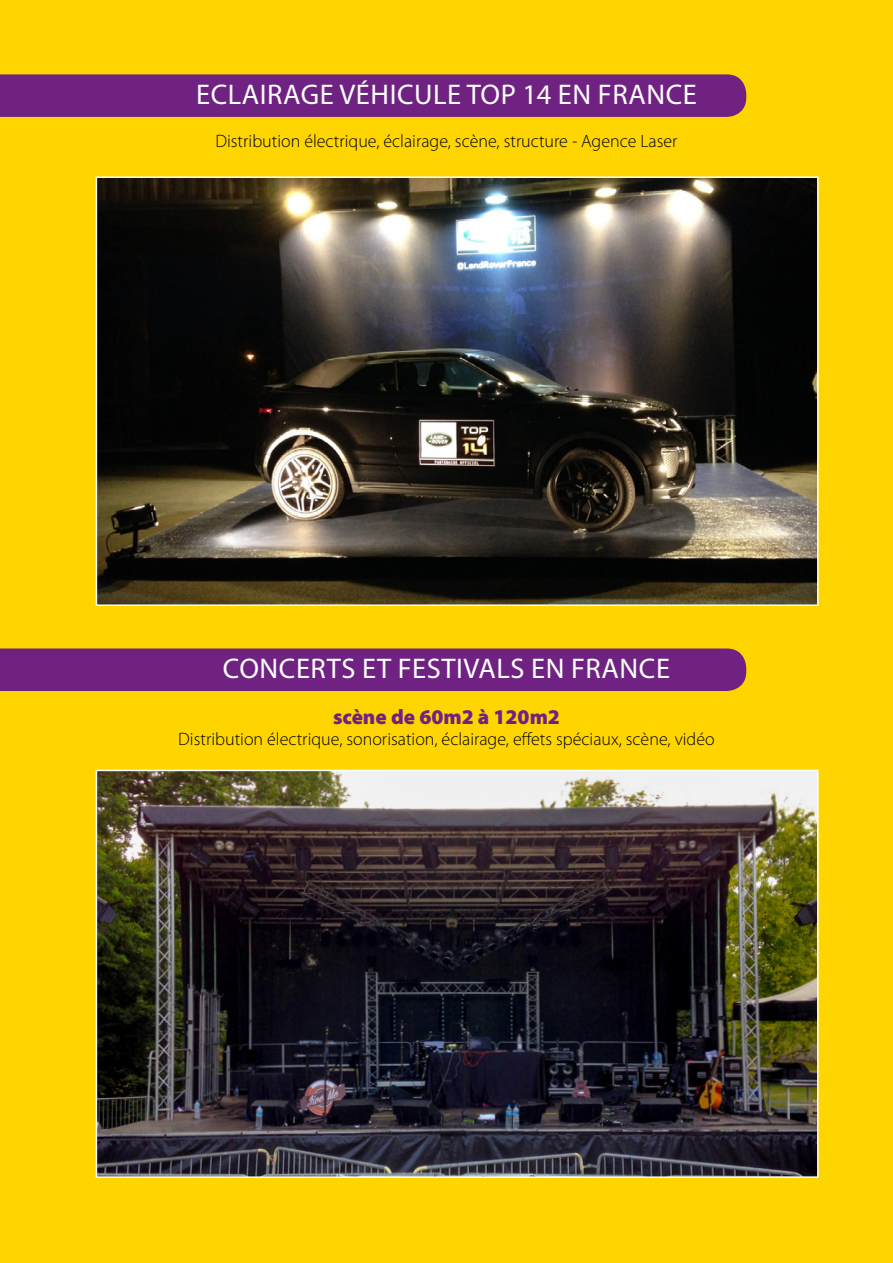
<style>
.page{position:relative;width:893px;height:1263px;background:#ffd500}
.page>*{position:absolute;margin:0;border:0;box-sizing:border-box;transform-origin:0 0}
.t1{font:28.5px "Myriad Pro";letter-spacing:.02em;color:#fff}
.t2{font:900 21px "Myriad Pro";color:#702283}
.t3{font:300 18px "Myriad Pro";color:#000}
</style>
<div class="page">
<div style="left:0;top:74px;width:746px;height:43px;background:#702283"></div>
<div style="left:0;top:648px;width:746px;height:43px;background:#702283"></div>
<img style="left:99px;top:179px;width:717px;height:424px">
<div style="left:96px;top:176px;width:723px;height:430px;border:2px solid #fff"></div>
<img style="left:99px;top:773px;width:717px;height:402px">
<div style="left:96px;top:770px;width:723px;height:408px;border:2px solid #fff"></div>
<h1 class="t1" style="left:196px;top:77px;width:502px">ECLAIRAGE VÉHICULE TOP 14 EN FRANCE</h1>
<p class="t3" style="left:215px;top:131px;width:463px">Distribution électrique, éclairage, scène, structure - Agence Laser</p>
<h1 class="t1" style="left:223px;top:651px;width:449px">CONCERTS ET FESTIVALS EN FRANCE</h1>
<p class="t2" style="left:333px;top:703px;width:228px">scène de 60m2 à 120m2</p>
<p class="t3" style="left:178px;top:728px;width:538px">Distribution électrique, sonorisation, éclairage, effets spéciaux, scène, vidéo</p>
</div>
